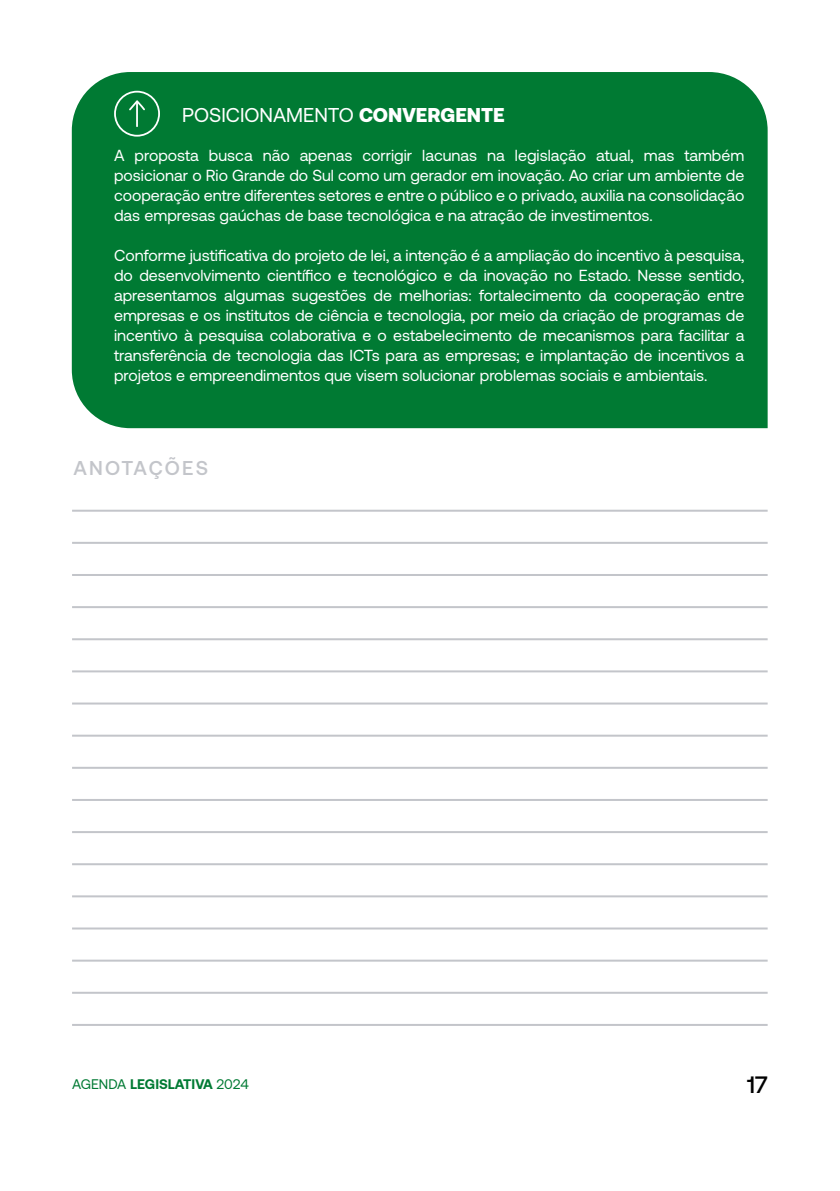
<style>
.page{position:relative;width:840px;height:1191px;background:#fff}
.page>*{position:absolute;margin:0;border:0;box-sizing:border-box;transform-origin:0 0}
.t1{font:500 23.6px "Aeonik";color:#000}
.t2{font:20px "Aeonik";color:#fff}
.t3{font:500 20px "Aeonik";letter-spacing:.105em;color:#c3c5ca}
.t4{font:16px/20px "Aeonik";color:#fff;text-align:justify}
.t5{font:700 14px "Aeonik";color:#007a33}
.s1{font-weight:900}
.s2{font-weight:400}
</style>
<div class="page">
<div style="left:72px;top:72px;width:695px;height:356px;background:#007a33"></div>
<svg style="left:114px;top:91px;width:46px;height:46px;background:#288e53"></svg>
<hr style="left:72px;top:510px;width:695px;height:2px;background:#c3c5ca">
<hr style="left:72px;top:767px;width:695px;height:2px;background:#c3c5ca">
<hr style="left:72px;top:574px;width:695px;height:2px;background:#c3c5ca">
<hr style="left:72px;top:831px;width:695px;height:2px;background:#c3c5ca">
<hr style="left:72px;top:638px;width:695px;height:2px;background:#c3c5ca">
<hr style="left:72px;top:895px;width:695px;height:2px;background:#c3c5ca">
<hr style="left:72px;top:991px;width:695px;height:2px;background:#c3c5ca">
<hr style="left:72px;top:702px;width:695px;height:2px;background:#c3c5ca">
<hr style="left:72px;top:959px;width:695px;height:2px;background:#c3c5ca">
<hr style="left:72px;top:542px;width:695px;height:2px;background:#c3c5ca">
<hr style="left:72px;top:799px;width:695px;height:2px;background:#c3c5ca">
<hr style="left:72px;top:606px;width:695px;height:2px;background:#c3c5ca">
<hr style="left:72px;top:863px;width:695px;height:2px;background:#c3c5ca">
<hr style="left:72px;top:670px;width:695px;height:2px;background:#c3c5ca">
<hr style="left:72px;top:927px;width:695px;height:2px;background:#c3c5ca">
<hr style="left:72px;top:1024px;width:695px;height:2px;background:#c3c5ca">
<hr style="left:72px;top:734px;width:695px;height:2px;background:#c3c5ca">
<p class="t2" style="left:182px;top:104px;width:324px">POSICIONAMENTO <span class="s1">CONVERGENTE</span></p>
<p class="t4" style="left:114px;top:146px;width:631px">A proposta busca não apenas corrigir lacunas na legislação atual, mas também posicionar o Rio Grande do Sul como um gerador em inovação. Ao criar um ambiente de cooperação entre diferentes setores e entre o público e o privado, auxilia na consolidação das empresas gaúchas de base tecnológica e na atração de investimentos.</p>
<p class="t4" style="left:114px;top:246px;width:631px">Conforme justificativa do projeto de lei, a intenção é a ampliação do incentivo à pesquisa, do desenvolvimento científico e tecnológico e da inovação no Estado. Nesse sentido, apresentamos algumas sugestões de melhorias: fortalecimento da cooperação entre empresas e os institutos de ciência e tecnologia, por meio da criação de programas de incentivo à pesquisa colaborativa e o estabelecimento de mecanismos para facilitar a transferência de tecnologia das ICTs para as empresas; e implantação de incentivos a projetos e empreendimentos que visem solucionar problemas sociais e ambientais.</p>
<p class="t3" style="left:73px;top:456px;width:136px">ANOTAÇÕES</p>
<p class="t5" style="left:72px;top:1076px;width:178px"><span class="s2">AGENDA</span> LEGISLATIVA <span class="s2">2024</span></p>
<h1 class="t1" style="left:746px;top:1071px;width:22px">17</h1>
</div>
